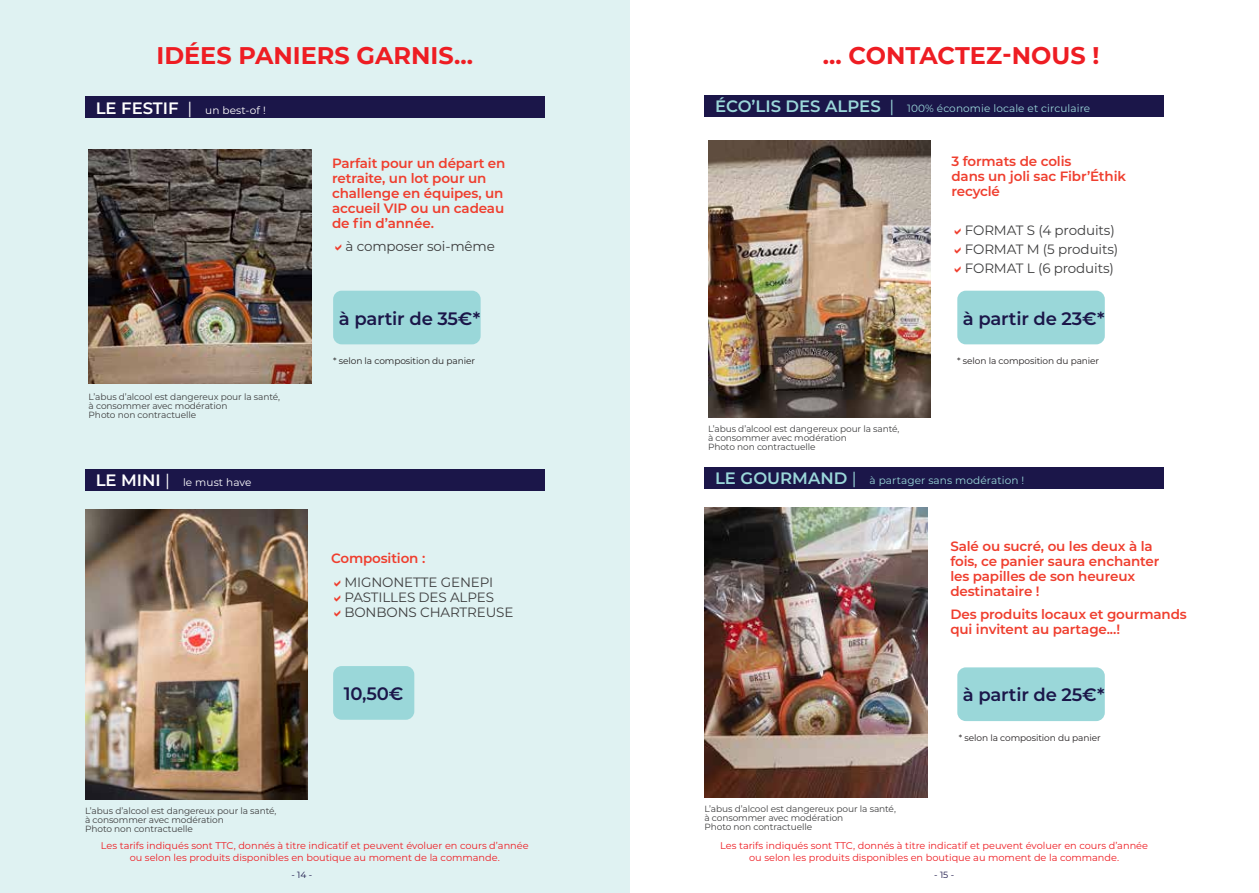
<style>
.page{position:relative;width:1259px;height:893px;background:#fff}
.page>*{position:absolute;margin:0;border:0;box-sizing:border-box;transform-origin:0 0}
.t1{font:700 24px "Montserrat";color:#ee1d23}
.t2{font:600 18px "Montserrat";letter-spacing:-.01em;color:#1b1649}
.t3{font:600 13.5px/15px "Montserrat";letter-spacing:-.01em;color:#ef3e2e}
.t4{font:13.5px/15px "Montserrat";letter-spacing:-.01em;color:#3e3e3f}
.t5{font:10.5px "Montserrat";letter-spacing:.01em;color:#9ad7d9}
.t6{font:10.5px "Montserrat";letter-spacing:.01em;color:#fff}
.t7{font:9.75px/11.7px "Montserrat";color:#ee1d23;text-align:center}
.t8{font:9px/9px "Montserrat";letter-spacing:-.01em;color:#3e3e3f}
.t9{font:9px "Montserrat";letter-spacing:-.01em;color:#231f20}
.t10{font:9px "Montserrat";color:#1b1649}
.s1{font-weight:600;font-size:16.5px}
.s2{font-size:16.5px}
</style>
<div class="page">
<div style="left:0;top:0;width:629px;height:893px;background:#dff2f2"></div>
<div style="left:85px;top:97px;width:459px;height:21px;background:#1b1649"></div>
<div style="left:333px;top:291px;width:147px;height:53px;background:#9ad7d9;border-radius:9px"></div>
<div style="left:85px;top:469px;width:459px;height:21px;background:#1b1649"></div>
<img style="left:89px;top:150px;width:222px;height:234px">
<img style="left:85px;top:510px;width:223px;height:290px">
<div style="left:333px;top:666px;width:81px;height:54px;background:#9ad7d9;border-radius:9px"></div>
<div style="left:704px;top:467px;width:459px;height:21px;background:#1b1649"></div>
<div style="left:704px;top:96px;width:459px;height:21px;background:#1b1649"></div>
<img style="left:708px;top:140px;width:222px;height:278px">
<img style="left:704px;top:508px;width:223px;height:290px">
<div style="left:957px;top:291px;width:147px;height:53px;background:#9ad7d9;border-radius:9px"></div>
<div style="left:957px;top:667px;width:147px;height:54px;background:#9ad7d9;border-radius:9px"></div>
<h1 class="t1" style="left:156px;top:39px;width:318px">IDÉES PANIERS GARNIS...</h1>
<h1 class="t1" style="left:823px;top:39px;width:278px">... CONTACTEZ-NOUS !</h1>
<p class="t6" style="left:96px;top:103px;width:172px"><span class="s1">LE FESTIF</span> <span class="s2">|</span> un best-of !</p>
<p class="t5" style="left:715px;top:102px;width:377px"><span class="s1">ÉCO’LIS DES ALPES</span> <span class="s2">|</span> 100% économie locale et circulaire</p>
<h3 class="t3" style="left:332px;top:155px;width:175px">Parfait pour un départ en retraite, un lot pour un challenge en équipes, un accueil VIP ou un cadeau de fin d’année.</h3>
<h3 class="t4" style="left:345px;top:238px;width:151px">à composer soi-même</h3>
<h3 class="t3" style="left:951px;top:154px;width:176px">3 formats de colis<br>dans un joli sac Fibr’Éthik recyclé</h3>
<h3 class="t4" style="left:965px;top:220px;width:155px;line-height:19.2px">FORMAT S (4 produits)<br>FORMAT M (5 produits)<br>FORMAT L (6 produits)</h3>
<h2 class="t2" style="left:339px;top:306px;width:143px">à partir de 35€*</h2>
<h2 class="t2" style="left:963px;top:306px;width:143px">à partir de 23€*</h2>
<p class="t9" style="left:333px;top:355px;width:143px">* selon la composition du panier</p>
<p class="t9" style="left:957px;top:355px;width:143px">* selon la composition du panier</p>
<p class="t8" style="left:89px;top:392px;width:193px">L’abus d’alcool est dangereux pour la santé, à consommer avec modération<br>Photo non contractuelle</p>
<p class="t8" style="left:708px;top:424px;width:193px">L’abus d’alcool est dangereux pour la santé, à consommer avec modération<br>Photo non contractuelle</p>
<p class="t6" style="left:96px;top:475px;width:157px"><span class="s1">LE MINI</span> <span class="s2">|</span> le must have</p>
<p class="t5" style="left:715px;top:473px;width:310px"><span class="s1">LE GOURMAND</span> <span class="s2">|</span> à partager sans modération !</p>
<h3 class="t3" style="left:331px;top:550px;width:96px">Composition :</h3>
<h3 class="t4" style="left:344px;top:574px;width:171px">MIGNONETTE GENEPI<br>PASTILLES DES ALPES<br>BONBONS CHARTREUSE</h3>
<h3 class="t3" style="left:950px;top:538px;width:211px">Salé ou sucré, ou les deux à la fois, ce panier saura enchanter les papilles de son heureux destinataire !</h3>
<h3 class="t3" style="left:950px;top:606px;width:238px">Des produits locaux et gourmands qui invitent au partage...!</h3>
<h2 class="t2" style="left:344px;top:681px;width:61px">10,50€</h2>
<h2 class="t2" style="left:963px;top:682px;width:143px">à partir de 25€*</h2>
<p class="t9" style="left:959px;top:732px;width:143px">* selon la composition du panier</p>
<p class="t8" style="left:85px;top:806px;width:193px">L’abus d’alcool est dangereux pour la santé, à consommer avec modération<br>Photo non contractuelle</p>
<p class="t8" style="left:704px;top:803px;width:193px">L’abus d’alcool est dangereux pour la santé, à consommer avec modération<br>Photo non contractuelle</p>
<p class="t7" style="left:101px;top:839px;width:429px">Les tarifs indiqués sont TTC, donnés à titre indicatif et peuvent évoluer en cours d’année ou selon les produits disponibles en boutique au moment de la commande.</p>
<p class="t10" style="left:291px;top:869px;width:22px">- 14 -</p>
<p class="t7" style="left:720px;top:839px;width:429px">Les tarifs indiqués sont TTC, donnés à titre indicatif et peuvent évoluer en cours d’année ou selon les produits disponibles en boutique au moment de la commande.</p>
<p class="t10" style="left:934px;top:869px;width:21px">- 15 -</p>
</div>
